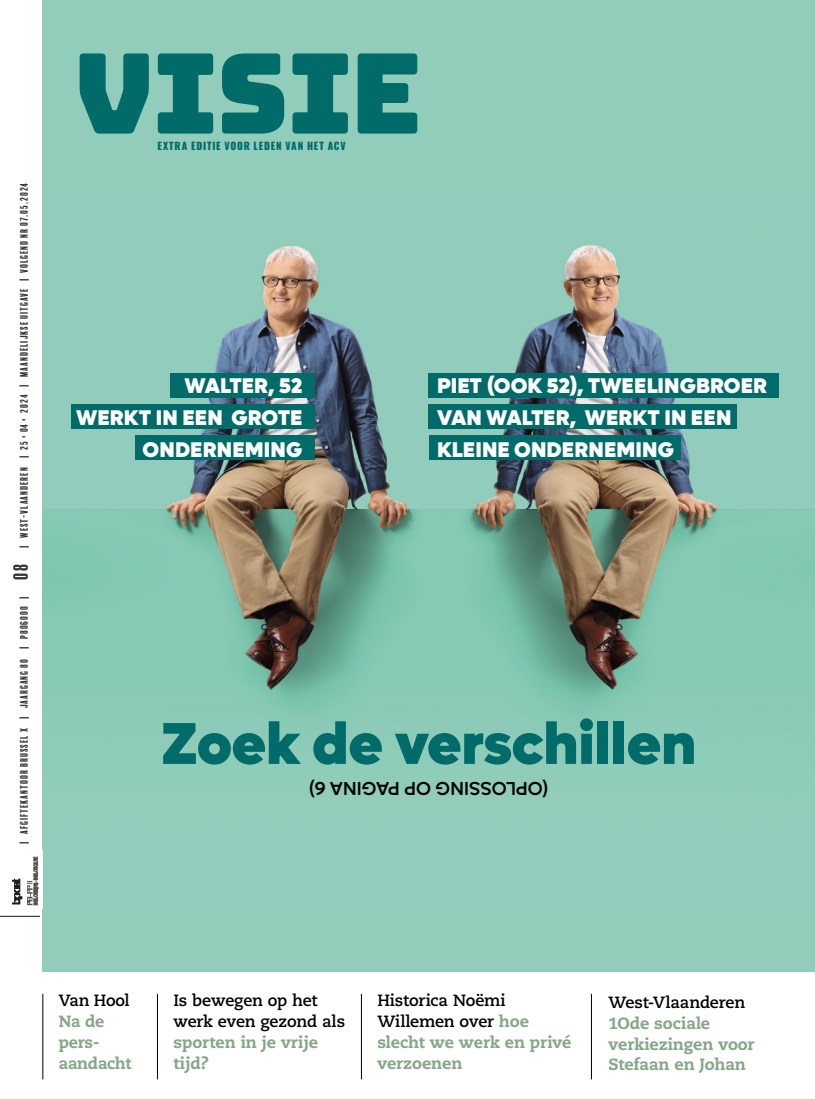
<style>
.page{position:relative;width:815px;height:1099px;background:#fff}
.page>*{position:absolute;margin:0;border:0;box-sizing:border-box;transform-origin:0 0}
.t1{font:900 59.12px "Lufga";letter-spacing:-.005em;color:#006b69}
.t2{font:900 21.38px/32px "Lufga";letter-spacing:.005em;color:#fff;text-align:right}
.t3{font:500 18.75px "Lufga";letter-spacing:.005em;color:#000}
.t4{font:800 16.25px/20.9px "Caecilia LT Pro 85";letter-spacing:-.01em;color:#86a787}
.t5{font:700 16.25px/20.9px "Caecilia LT Pro 75";letter-spacing:-.015em;color:#000}
.t6{font:800 10.25px "Oswald";letter-spacing:.085em;color:#006b69;scale:.96 1}
.t7{font:10px "Balboa Plus Fill";letter-spacing:.04em;color:#000}
.s1{font-size:18.75px}
.s2{font-family:"Caecilia LT Pro 85";font-weight:800;color:#86a787}
</style>
<div class="page">
<hr style="left:43px;top:993px;width:1px;height:86px;background:#000">
<hr style="left:157px;top:993px;width:1px;height:86px;background:#000">
<hr style="left:361px;top:993px;width:1px;height:86px;background:#000">
<hr style="left:591px;top:993px;width:1px;height:86px;background:#000">
<div style="left:43px;top:0;width:772px;height:971px;background:#92cdbb"></div>
<img style="left:43px;top:115px;width:772px;height:605px">
<svg style="left:80px;top:53px;width:337px;height:81px"></svg>
<div style="left:170px;top:373px;width:145px;height:24px;background:#006b69"></div>
<div style="left:429px;top:373px;width:350px;height:24px;background:#006b69"></div>
<div style="left:71px;top:404px;width:244px;height:25px;background:#006b69"></div>
<div style="left:429px;top:404px;width:308px;height:25px;background:#006b69"></div>
<div style="left:429px;top:436px;width:252px;height:24px;background:#006b69"></div>
<div style="left:135px;top:436px;width:180px;height:24px;background:#006b69"></div>
<img style="left:216px;top:223px;width:145px;height:135px">
<img style="left:0;top:878px;width:39px;height:39px">
<div style="left:30px;top:850px;width:13px;height:58px;background:#fff"></div>
<img style="left:27px;top:881px;width:6px;height:25px">
<img style="left:33px;top:856px;width:6px;height:50px">
<p class="t7" style="left:18px;top:548px;width:367px;rotate:-90deg">| WEST-VLAANDEREN | 25 ¬ 04 ¬ 2024 | MAANDELIJKSE UITGAVE | volgend nR 07.05.2024</p>
<p class="t7" style="left:18px;top:844px;width:282px;rotate:-90deg">| AFGIFTEKANTOOR BRUSSEL X | jaargang 80 | p806000 | <span class="s1">08</span></p>
<p class="t6" style="left:157px;top:140px;width:198px">EXTRA EDITIE VOOR LEDEN VAN HET ACV</p>
<h2 class="t2" style="left:76px;top:369px;width:228px">WALTER, 52<br>WERKT IN EEN GROTE<br>ONDERNEMING</h2>
<h2 class="t2" style="left:437px;top:369px;width:331px;text-align:left">PIET (OOK 52), TWEELINGBROER<br>VAN WALTER, WERKT IN EEN<br>KLEINE ONDERNEMING</h2>
<h1 class="t1" style="left:161px;top:707px;width:536px">Zoek de verschillen</h1>
<h3 class="t3" style="left:549px;top:799px;width:242px;rotate:-180deg">(OPLOSSING OP PAGINA 6)</h3>
<h3 class="t5" style="left:59px;top:989px;width:72px">Van Hool</h3>
<h3 class="t4" style="left:59px;top:1010px;width:74px">Na de pers&shy;aandacht</h3>
<h3 class="t5" style="left:173px;top:989px;width:173px">Is bewegen op het werk even gezond als</h3>
<h3 class="t4" style="left:173px;top:1031px;width:146px">sporten in je vrije tijd?</h3>
<h3 class="t5" style="left:377px;top:989px;width:153px">Historica Noëmi<br>Willemen over <span class="s2">hoe</span></h3>
<h3 class="t4" style="left:377px;top:1031px;width:196px">slecht we werk en privé verzoenen</h3>
<h3 class="t5" style="left:609px;top:991px;width:138px">West-Vlaanderen</h3>
<h3 class="t4" style="left:609px;top:1012px;width:147px">1Ode sociale verkiezingen voor<br>Stefaan en Johan</h3>
</div>
